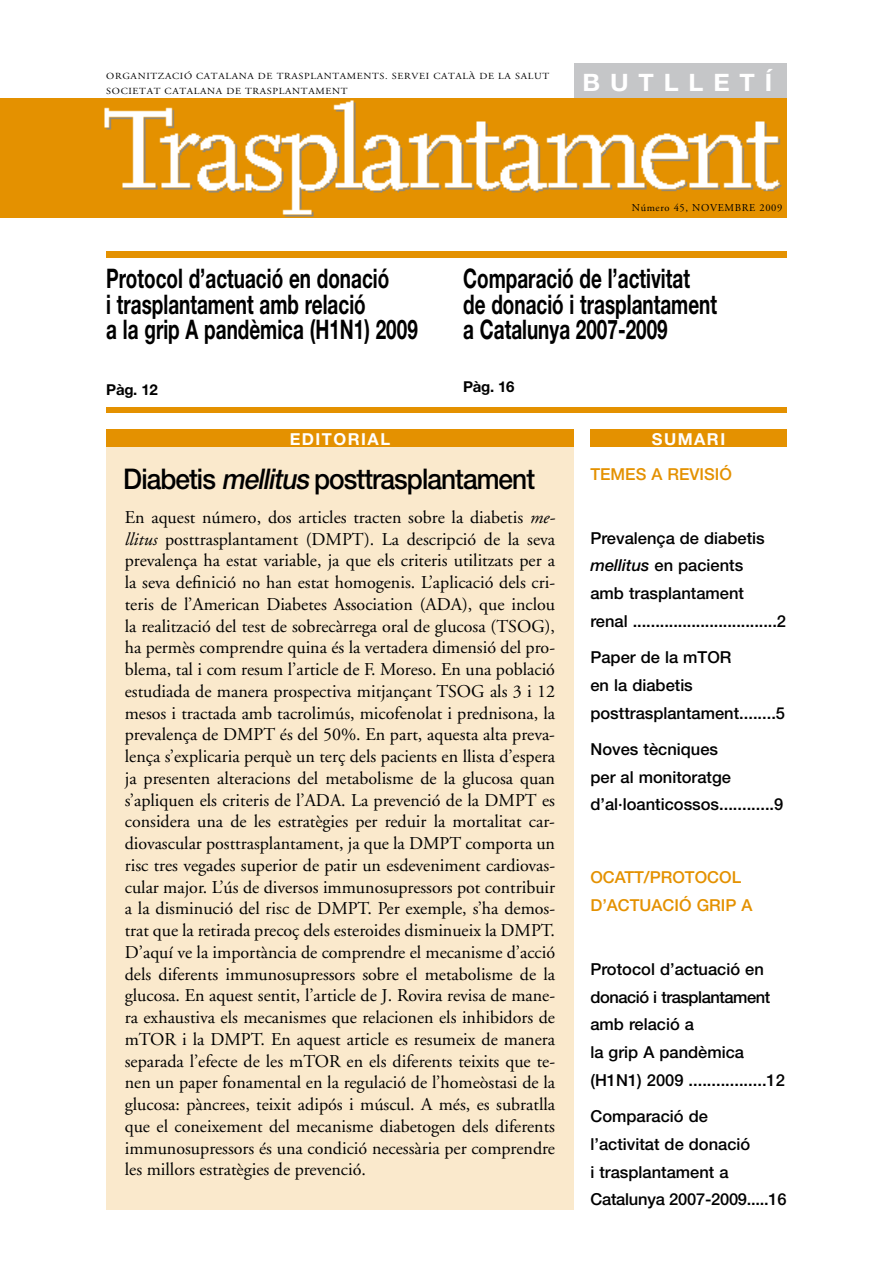
<style>
.page{position:relative;width:893px;height:1263px;background:#fff}
.page>*{position:absolute;margin:0;border:0;box-sizing:border-box;transform-origin:0 0}
.t1{font:500 28.5px "Helvetica Neue";letter-spacing:-.035em;color:#000;scale:.92 1}
.t2{font:700 27px/25.5px "Helvetica Neue";color:#000;scale:.7 1}
.t3{font:700 24px "Helvetica Neue";letter-spacing:.39em;color:#fff;scale:1.05 1}
.t4{font:18px/21.8px "Adobe Garamond";color:#000;text-align:justify}
.t5{font:500 16.5px/27.8px "Helvetica Neue";color:#000}
.t6{font:500 16.5px/27.8px "Helvetica Neue";color:#e49100}
.t7{font:700 16.5px "Helvetica Neue";letter-spacing:.09em;color:#fff}
.t8{font:700 15px "Helvetica Neue";letter-spacing:-.02em;color:#000}
.t9{font:10.5px "Adobe Garamond";letter-spacing:.06em;color:#000}
.t10{font:9.3px/15px "Adobe Garamond";letter-spacing:.065em;color:#000;scale:1.1 1}
.s1{font-style:italic}
</style>
<div class="page">
<div style="left:0;top:98px;width:787px;height:119px;background:#e49100"></div>
<img style="left:104px;top:100px;width:678px;height:117px">
<div style="left:106px;top:406px;width:681px;height:6px;background:#e49100"></div>
<div style="left:574px;top:64px;width:213px;height:34px;background:#c5c6c8"></div>
<div style="left:106px;top:447px;width:468px;height:762px;background:#fae9cc"></div>
<div style="left:106px;top:430px;width:468px;height:17px;background:#e49100"></div>
<div style="left:106px;top:251px;width:681px;height:7px;background:#e49100"></div>
<div style="left:590px;top:430px;width:197px;height:17px;background:#e49100"></div>
<p class="t10" style="left:106px;top:68px;width:404px">ORGANITZACIÓ CATALANA DE TRASPLANTAMENTS. SERVEI CATALÀ DE LA SALUT<br>SOCIETAT CATALANA DE TRASPLANTAMENT</p>
<h3 class="t3" style="left:583px;top:67px;width:182px">BUTLLETÍ</h3>
<p class="t9" style="left:632px;top:202px;width:152px">Número 45, NOVEMBRE 2009</p>
<h2 class="t2" style="left:106px;top:265px;width:446px">Protocol d’actuació en donació<br>i trasplantament amb relació<br>a la grip A pandèmica (H1N1) 2009</h2>
<p class="t8" style="left:106px;top:380px;width:53px">Pàg. 12</p>
<h2 class="t2" style="left:463px;top:265px;width:364px">Comparació de l’activitat de donació i trasplantament a Catalunya 2007-2009</h2>
<p class="t8" style="left:463px;top:377px;width:53px">Pàg. 16</p>
<p class="t7" style="left:290px;top:429px;width:102px">EDITORIAL</p>
<p class="t7" style="left:652px;top:429px;width:75px">SUMARI</p>
<h1 class="t1" style="left:123px;top:462px;width:449px">Diabetis <span class="s1">mellitus</span> posttrasplantament</h1>
<p class="t4" style="left:125px;top:507px;width:432px">En aquest número, dos articles tracten sobre la diabetis <span class="s1">me&shy;llitus</span> posttrasplantament (DMPT). La descripció de la seva prevalença ha estat variable, ja que els criteris utilitzats per a la seva definició no han estat homogenis. L’aplicació dels cri&shy;teris de l’American Diabetes Association (ADA), que inclou la realització del test de sobrecàrrega oral de glucosa (TSOG), ha permès comprendre quina és la vertadera dimensió del pro&shy;blema, tal i com resum l’article de F. Moreso. En una població estudiada de manera prospectiva mitjançant TSOG als 3 i 12 mesos i tractada amb tacrolimús, micofenolat i prednisona, la prevalença de DMPT és del 50%. En part, aquesta alta preva&shy;lença s’explicaria perquè un terç dels pacients en llista d’espera ja presenten alteracions del metabolisme de la glucosa quan s’apliquen els criteris de l’ADA. La prevenció de la DMPT es considera una de les estratègies per reduir la mortalitat car&shy;diovascular posttrasplantament, ja que la DMPT comporta un risc tres vegades superior de patir un esdeveniment cardiovas&shy;cular major. L’ús de diversos immunosupressors pot contribuir a la disminució del risc de DMPT. Per exemple, s’ha demos&shy;trat que la retirada precoç dels esteroides disminueix la DMPT.<br>D’aquí ve la importància de comprendre el mecanisme d’acció dels diferents immunosupressors sobre el metabolisme de la glucosa. En aquest sentit, l’article de J. Rovira revisa de mane&shy;ra exhaustiva els mecanismes que relacionen els inhibidors de mTOR i la DMPT. En aquest article es resumeix de manera separada l’efecte de les mTOR en els diferents teixits que te&shy;nen un paper fonamental en la regulació de l’homeòstasi de la glucosa: pàncrees, teixit adipós i múscul. A més, es subratlla que el coneixement del mecanisme diabetogen dels diferents immunosupressors és una condició necessària per comprendre les millors estratègies de prevenció.</p>
<p class="t6" style="left:590px;top:460px;width:143px">TEMES A REVISIÓ</p>
<p class="t5" style="left:590px;top:524px;width:197px">Prevalença de diabetis <span class="s1">mellitus</span> en pacients<br>amb trasplantament<br>renal ................................2</p>
<p class="t5" style="left:590px;top:643px;width:196px">Paper de la mTOR<br>en la diabetis posttrasplantament........5</p>
<p class="t5" style="left:590px;top:735px;width:194px">Noves tècniques<br>per al monitoratge d’al·loanticossos............9</p>
<p class="t6" style="left:590px;top:863px;width:163px">OCATT/PROTOCOL<br>D’ACTUACIÓ GRIP A</p>
<p class="t5" style="left:590px;top:955px;width:196px">Protocol d’actuació en donació i trasplantament amb relació a<br>la grip A pandèmica (H1N1) 2009 .................12</p>
<p class="t5" style="left:590px;top:1102px;width:198px">Comparació de<br>l’activitat de donació<br>i trasplantament a<br>Catalunya 2007-2009.....16</p>
</div>
